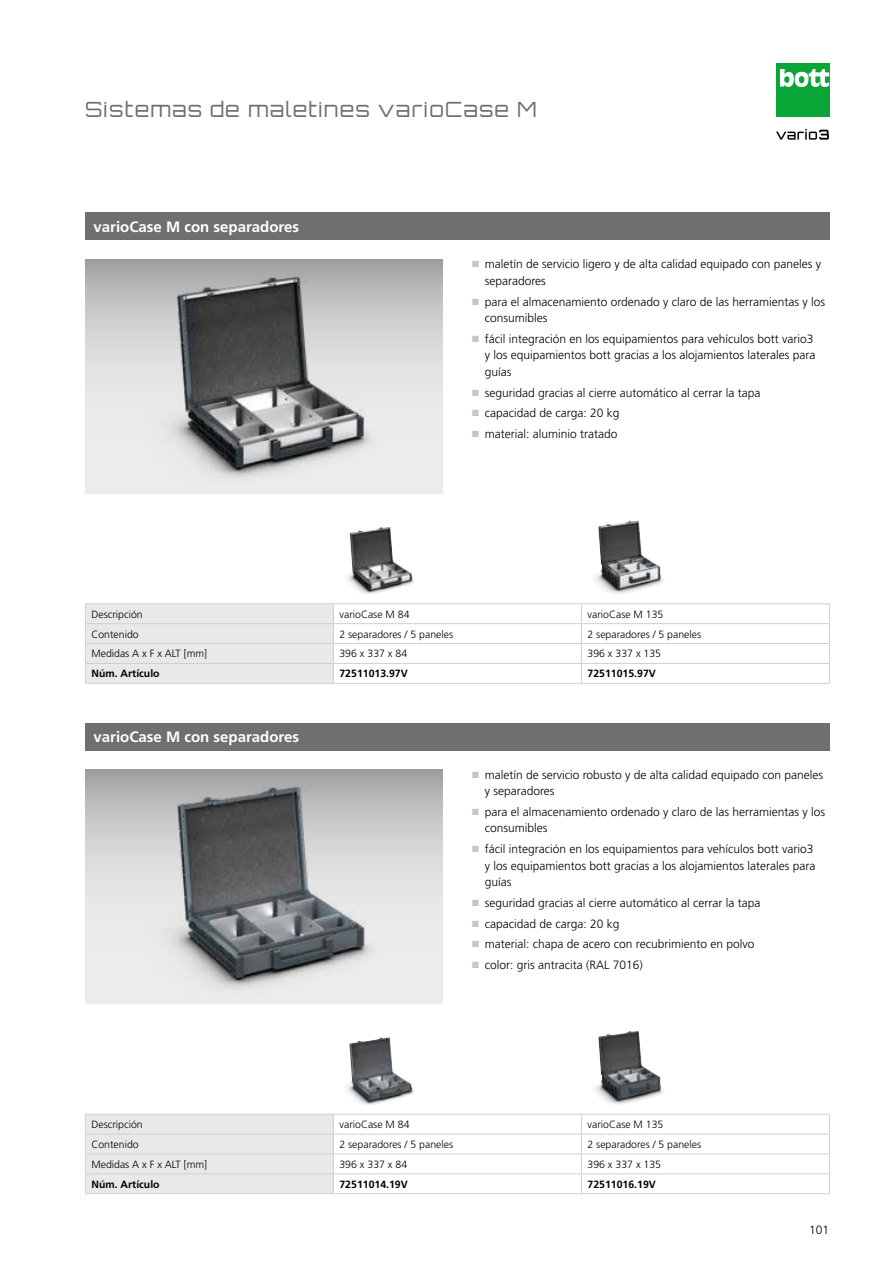
<style>
.page{position:relative;width:893px;height:1263px;background:#fff}
.page>*{position:absolute;margin:0;border:0;box-sizing:border-box;transform-origin:0 0}
.t1{font:300 21px "Orbitron CE";letter-spacing:.06em;color:#6f6f6e}
.t2{font:700 15px "Frutiger LT Pro";color:#fff}
.t3{font:300 12px/16.5px "Frutiger LT Pro";color:#000}
.t4{font:300 10.5px "Frutiger LT Pro";color:#000}
.t5{font:700 10.5px "Frutiger LT Pro";color:#000}
.s1{color:#c5c6c6}
</style>
<div class="page">
<div style="left:776px;top:64px;width:53px;height:53px;background:#0aa537"></div>
<svg style="left:780px;top:69px;width:49px;height:18px"></svg>
<svg style="left:776px;top:129px;width:53px;height:11px"></svg>
<svg style="left:85px;top:259px;width:357px;height:234px;background:#d8d9d9"></svg>
<img style="left:102px;top:259px;width:324px;height:234px">
<svg style="left:85px;top:770px;width:357px;height:233px;background:#d8d9d9"></svg>
<img style="left:102px;top:770px;width:324px;height:233px">
<hr style="left:85px;top:603px;width:248px;height:1px;background:#cfd0d0">
<hr style="left:333px;top:603px;width:248px;height:1px;background:#cfd0d0">
<hr style="left:581px;top:603px;width:249px;height:1px;background:#cfd0d0">
<hr style="left:333px;top:623px;width:248px;height:1px;background:#cfd0d0">
<hr style="left:581px;top:623px;width:249px;height:1px;background:#cfd0d0">
<hr style="left:333px;top:643px;width:248px;height:1px;background:#cfd0d0">
<hr style="left:581px;top:643px;width:249px;height:1px;background:#cfd0d0">
<hr style="left:85px;top:683px;width:248px;height:1px;background:#cfd0d0">
<hr style="left:333px;top:663px;width:248px;height:1px;background:#cfd0d0">
<div style="left:85px;top:604px;width:249px;height:79px;background:#e9e9e9"></div>
<hr style="left:333px;top:683px;width:248px;height:1px;background:#cfd0d0">
<hr style="left:581px;top:663px;width:249px;height:1px;background:#cfd0d0">
<svg style="left:581px;top:604px;width:1px;height:79px"></svg>
<svg style="left:829px;top:604px;width:1px;height:79px"></svg>
<hr style="left:581px;top:683px;width:249px;height:1px;background:#cfd0d0">
<img style="left:350px;top:527px;width:39px;height:44px">
<img style="left:598px;top:520px;width:39px;height:51px">
<div style="left:85px;top:213px;width:744px;height:27px;background:#6f6f6e"></div>
<hr style="left:333px;top:1114px;width:248px;height:1px;background:#cfd0d0">
<hr style="left:581px;top:1114px;width:249px;height:1px;background:#cfd0d0">
<hr style="left:333px;top:1134px;width:248px;height:1px;background:#cfd0d0">
<hr style="left:581px;top:1134px;width:249px;height:1px;background:#cfd0d0">
<hr style="left:333px;top:1153px;width:248px;height:1px;background:#cfd0d0">
<hr style="left:581px;top:1153px;width:249px;height:1px;background:#cfd0d0">
<hr style="left:333px;top:1173px;width:248px;height:1px;background:#cfd0d0">
<svg style="left:85px;top:1114px;width:249px;height:80px;background:#e7e7e7"></svg>
<hr style="left:333px;top:1193px;width:248px;height:1px;background:#cfd0d0">
<hr style="left:581px;top:1173px;width:249px;height:1px;background:#cfd0d0">
<svg style="left:581px;top:1114px;width:1px;height:79px"></svg>
<svg style="left:829px;top:1115px;width:1px;height:78px"></svg>
<hr style="left:581px;top:1193px;width:249px;height:1px;background:#cfd0d0">
<img style="left:349px;top:1037px;width:40px;height:45px">
<img style="left:598px;top:1031px;width:40px;height:50px">
<div style="left:85px;top:723px;width:744px;height:27px;background:#6f6f6e"></div>
<h1 class="t1" style="left:85px;top:97px;width:453px">Sistemas de maletines varioCase M</h1>
<p class="t2" style="left:94px;top:218px;width:207px">varioCase M con separadores</p>
<p class="t3" style="left:485px;top:256px;width:338px;text-indent:-13px"><span class="s1">■</span> maletín de servicio ligero y de alta calidad equipado con paneles y separadores</p>
<p class="t3" style="left:485px;top:293px;width:342px;text-indent:-13px"><span class="s1">■</span> para el almacenamiento ordenado y claro de las herramientas y los consumibles</p>
<p class="t3" style="left:485px;top:331px;width:332px;text-indent:-13px"><span class="s1">■</span> fácil integración en los equipamientos para vehículos bott vario3 y los equipamientos bott gracias a los alojamientos laterales para guías</p>
<p class="t3" style="left:472px;top:384px;width:290px"><span class="s1">■</span> seguridad gracias al cierre automático al cerrar la tapa</p>
<p class="t3" style="left:472px;top:405px;width:149px"><span class="s1">■</span> capacidad de carga: 20 kg</p>
<p class="t3" style="left:472px;top:426px;width:147px"><span class="s1">■</span> material: aluminio tratado</p>
<p class="t4" style="left:91px;top:608px;width:53px">Descripción</p>
<p class="t4" style="left:339px;top:608px;width:72px">varioCase M 84</p>
<p class="t4" style="left:587px;top:608px;width:77px">varioCase M 135</p>
<p class="t4" style="left:91px;top:628px;width:49px">Contenido</p>
<p class="t4" style="left:339px;top:628px;width:115px">2 separadores / 5 paneles</p>
<p class="t4" style="left:587px;top:628px;width:115px">2 separadores / 5 paneles</p>
<p class="t4" style="left:91px;top:648px;width:117px">Medidas A x F x ALT [mm]</p>
<p class="t4" style="left:339px;top:648px;width:69px">396 x 337 x 84</p>
<p class="t4" style="left:587px;top:648px;width:75px">396 x 337 x 135</p>
<p class="t5" style="left:91px;top:667px;width:70px">Núm. Artículo</p>
<p class="t5" style="left:339px;top:667px;width:70px">72511013.97V</p>
<p class="t5" style="left:587px;top:667px;width:70px">72511015.97V</p>
<p class="t2" style="left:94px;top:728px;width:207px">varioCase M con separadores</p>
<p class="t3" style="left:485px;top:766px;width:340px;text-indent:-13px"><span class="s1">■</span> maletín de servicio robusto y de alta calidad equipado con paneles y separadores</p>
<p class="t3" style="left:485px;top:804px;width:342px;text-indent:-13px"><span class="s1">■</span> para el almacenamiento ordenado y claro de las herramientas y los consumibles</p>
<p class="t3" style="left:485px;top:841px;width:332px;text-indent:-13px"><span class="s1">■</span> fácil integración en los equipamientos para vehículos bott vario3 y los equipamientos bott gracias a los alojamientos laterales para guías</p>
<p class="t3" style="left:472px;top:895px;width:290px"><span class="s1">■</span> seguridad gracias al cierre automático al cerrar la tapa</p>
<p class="t3" style="left:472px;top:915px;width:149px"><span class="s1">■</span> capacidad de carga: 20 kg</p>
<p class="t3" style="left:472px;top:936px;width:284px"><span class="s1">■</span> material: chapa de acero con recubrimiento en polvo</p>
<p class="t3" style="left:472px;top:957px;width:172px"><span class="s1">■</span> color: gris antracita (RAL 7016)</p>
<p class="t4" style="left:91px;top:1118px;width:53px">Descripción</p>
<p class="t4" style="left:339px;top:1118px;width:72px">varioCase M 84</p>
<p class="t4" style="left:587px;top:1118px;width:77px">varioCase M 135</p>
<p class="t4" style="left:91px;top:1138px;width:49px">Contenido</p>
<p class="t4" style="left:339px;top:1138px;width:115px">2 separadores / 5 paneles</p>
<p class="t4" style="left:587px;top:1138px;width:115px">2 separadores / 5 paneles</p>
<p class="t4" style="left:91px;top:1158px;width:117px">Medidas A x F x ALT [mm]</p>
<p class="t4" style="left:339px;top:1158px;width:69px">396 x 337 x 84</p>
<p class="t4" style="left:587px;top:1158px;width:75px">396 x 337 x 135</p>
<p class="t5" style="left:91px;top:1178px;width:70px">Núm. Artículo</p>
<p class="t5" style="left:339px;top:1178px;width:70px">72511014.19V</p>
<p class="t5" style="left:587px;top:1178px;width:70px">72511016.19V</p>
<p class="t3" style="left:809px;top:1221px;width:22px">101</p>
</div>
